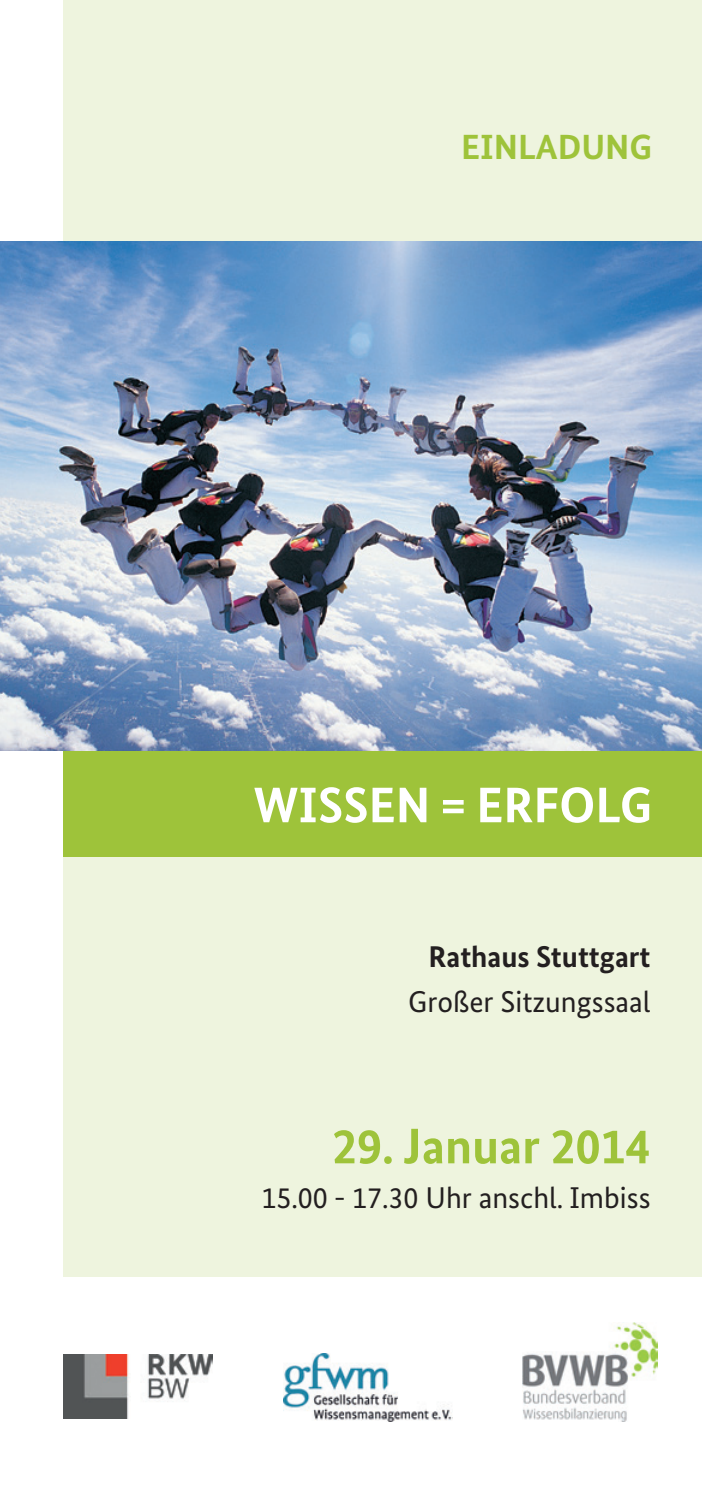
<style>
.page{position:relative;width:702px;height:1489px;background:#fff}
.page>*{position:absolute;margin:0;border:0;box-sizing:border-box;transform-origin:0 0}
.t1{font:700 50px "Bundes Sans";color:#fff}
.t2{font:700 50px "Bundes Sans";color:#9ec33a}
.t3{font:700 35px "Bundes Sans";color:#9ec33a}
.t4{font:30px "Bundes Sans";color:#231f20}
.t5{font:700 30px "Bundes Sans";color:#231f20}
</style>
<div class="page">
<div style="left:64px;top:0;width:638px;height:1276px;background:#eef4de"></div>
<div style="left:64px;top:750px;width:638px;height:106px;background:#9ec33a"></div>
<img style="left:0;top:241px;width:702px;height:509px">
<img style="left:283px;top:1353px;width:169px;height:68px">
<img style="left:64px;top:1354px;width:148px;height:63px">
<img style="left:523px;top:1322px;width:134px;height:99px">
<p class="t3" style="left:461px;top:125px;width:193px">EINLADUNG</p>
<h1 class="t1" style="left:253px;top:774px;width:400px">WISSEN = ERFOLG</h1>
<p class="t5" style="left:428px;top:938px;width:224px">Rathaus Stuttgart</p>
<p class="t4" style="left:408px;top:983px;width:244px">Großer Sitzungssaal</p>
<h1 class="t2" style="left:332px;top:1115px;width:320px">29. Januar 2014</h1>
<p class="t4" style="left:261px;top:1179px;width:390px">15.00 - 17.30 Uhr anschl. Imbiss</p>
</div>
